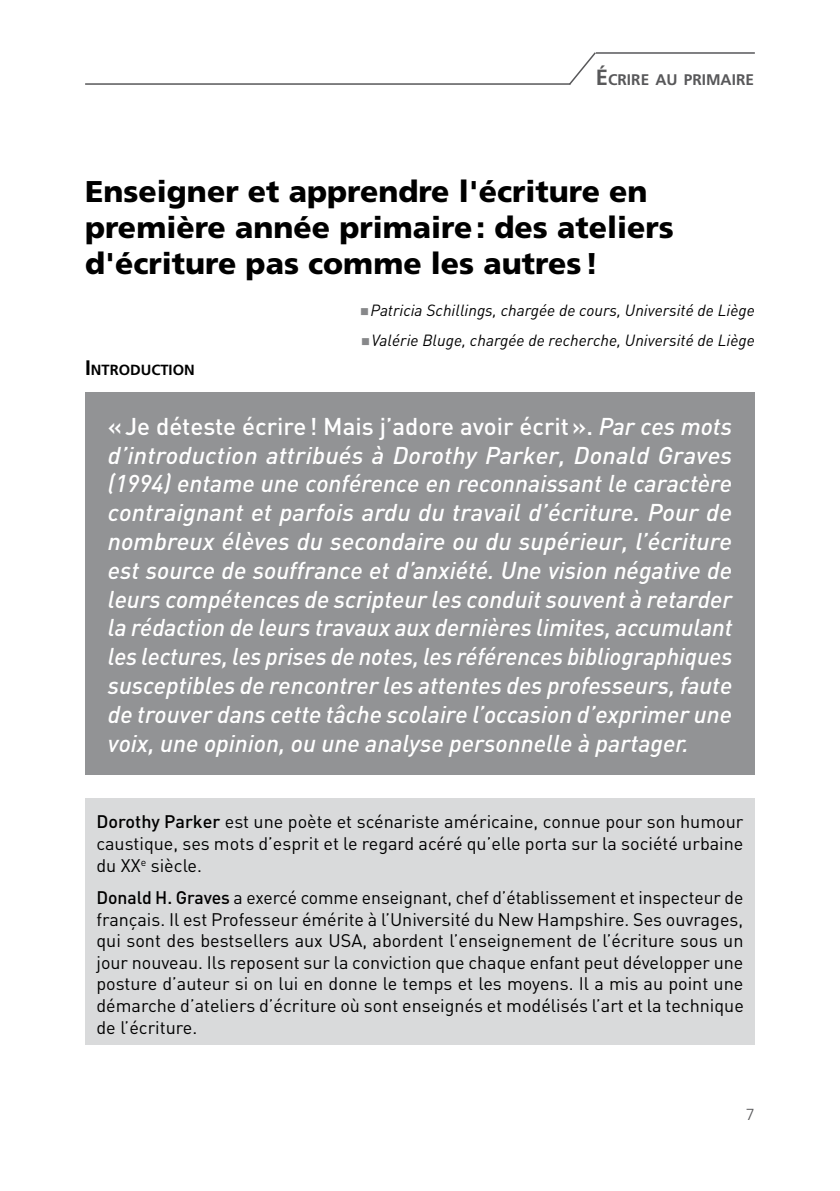
<style>
.page{position:relative;width:840px;height:1191px;background:#fff}
.page>*{position:absolute;margin:0;border:0;box-sizing:border-box;transform-origin:0 0}
.t1{font:900 30px/36px "Frutiger LT Std";color:#000}
.t2{font:italic 500 24px/28.8px "DIN";color:#fff;text-align:justify}
.t3{font:18px/21.6px "DIN";color:#000;text-align:justify}
.t4{font:italic 16px "DIN";color:#000}
.t5{font:300 16px "Frutiger LT Std";color:#58585a}
.t6{font:700 15.4px "Frutiger LT Std";color:#58585a}
.t7{font:700 14.6px "Frutiger LT Std";color:#000}
.s1{font-size:22px}
.s2{color:#87888a}
.s3{font-size:21px}
.s4{font-style:normal}
.s5{font-weight:500}
</style>
<div class="page">
<hr style="left:85px;top:83px;width:485px;height:2px;background:#58585a">
<svg style="left:567px;top:52px;width:28px;height:33px"></svg>
<hr style="left:595px;top:52px;width:159px;height:2px;background:#58585a">
<div style="left:85px;top:392px;width:669px;height:382px;background:#929395"></div>
<div style="left:85px;top:798px;width:669px;height:247px;background:#d9dadb"></div>
<p class="t6" style="left:595px;top:71px;width:159px"><span class="s1">É</span>CRIRE AU PRIMAIRE</p>
<p class="t1" style="left:85px;top:173px;width:590px">Enseigner et apprendre l'écriture en première année primaire: des ateliers d'écriture pas comme les autres !</p>
<p class="t4" style="left:360px;top:300px;width:396px"><span class="s2">■</span>Patricia Schillings, chargée de cours, Université de Liège</p>
<p class="t4" style="left:361px;top:330px;width:395px"><span class="s2">■</span>Valérie Bluge, chargée de recherche, Université de Liège</p>
<p class="t7" style="left:85px;top:361px;width:111px"><span class="s3">I</span>NTRODUCTION</p>
<p class="t2" style="left:108px;top:411px;width:626px"><span class="s4">«Je déteste écrire! Mais j’adore avoir écrit».</span> Par ces mots d’introduction attribués à Dorothy Parker, Donald Graves (1994) entame une conférence en reconnaissant le caractère contraignant et parfois ardu du travail d’écriture. Pour de nombreux élèves du secondaire ou du supérieur, l’écriture est source de souffrance et d’anxiété. Une vision négative de leurs compétences de scripteur les conduit souvent à retarder la rédaction de leurs travaux aux dernières limites, accumulant les lectures, les prises de notes, les références bibliographiques susceptibles de rencontrer les attentes des professeurs, faute de trouver dans cette tâche scolaire l’occasion d’exprimer une voix, une opinion, ou une analyse personnelle à partager.</p>
<p class="t3" style="left:96px;top:811px;width:648px"><span class="s5">Dorothy Parker</span> est une poète et scénariste américaine, connue pour son humour caustique, ses mots d’esprit et le regard acéré qu’elle porta sur la société urbaine du XX<sup>e</sup> siècle.</p>
<p class="t3" style="left:96px;top:887px;width:648px"><span class="s5">Donald H. Graves</span> a exercé comme enseignant, chef d’établissement et inspecteur de français. Il est Professeur émérite à l’Université du New Hampshire. Ses ouvrages, qui sont des bestsellers aux USA, abordent l’enseignement de l’écriture sous un jour nouveau. Ils reposent sur la conviction que chaque enfant peut développer une posture d’auteur si on lui en donne le temps et les moyens. Il a mis au point une démarche d’ateliers d’écriture où sont enseignés et modélisés l’art et la technique de l’écriture.</p>
<p class="t5" style="left:745px;top:1105px;width:10px">7</p>
</div>
